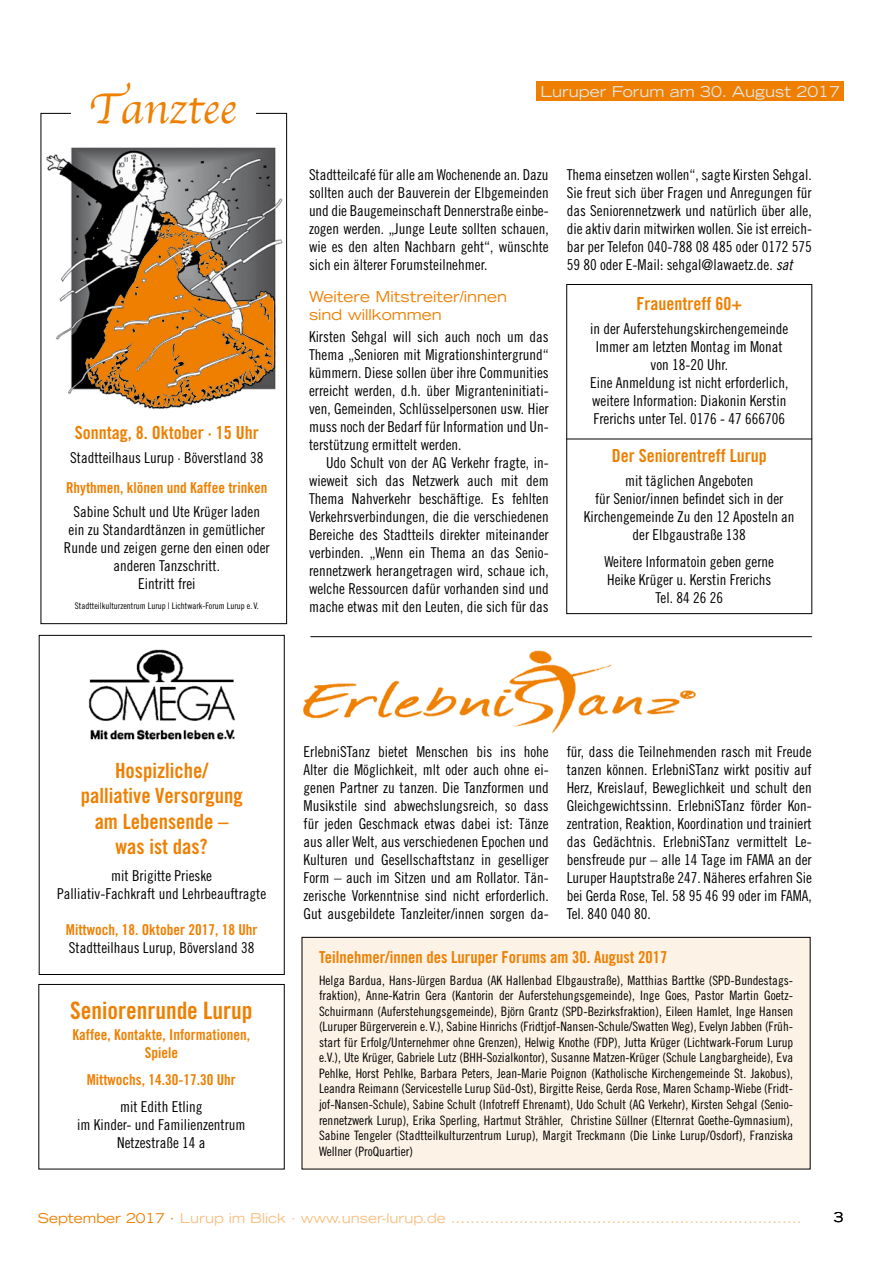
<style>
.page{position:relative;width:893px;height:1263px;background:#fff}
.page>*{position:absolute;margin:0;border:0;box-sizing:border-box;transform-origin:0 0}
.t1{font:45px "Apple Chancery";color:#ee7f00}
.t2{font:24px "Trade Gothic Bold Cond Twenty";color:#ee7f00}
.t3{font:21px/25.2px "Trade Gothic Bold Cond Twenty";color:#ee7f00;text-align:center}
.t4{font:18px "Trade Gothic Bold Cond Twenty";color:#ee7f00}
.t5{font:16.5px "Trade Gothic Bold Cond Twenty";color:#ee7f00}
.t6{font:15px/18px "Trade Gothic Cond Eighteen";color:#000;text-align:center}
.t7{font:15px/18px "Trade Gothic Bold Cond Twenty";color:#ee7f00;text-align:center}
.t8{font:expanded 15px/18px "Trade Gothic LH";color:#ee7f00}
.t9{font:expanded 15px "Trade Gothic LH";color:#e3e4e4}
.t10{font:expanded 13.5px "Trade Gothic LH";color:#f7bf80}
.t11{font:expanded 13.5px "Trade Gothic LH";color:#000}
.t12{font:12.9px/15.6px "Trade Gothic Cond Eighteen";color:#000;text-align:justify}
.t13{font:9px "Trade Gothic Cond Eighteen";color:#000}
.s1{font-family:"Trade Gothic Cond Eighteen Obl"}
.s2{color:#ee7f00}
</style>
<div class="page">
<div style="left:536px;top:81px;width:308px;height:20px;background:#ee7f00"></div>
<img style="left:303px;top:650px;width:393px;height:83px">
<img style="left:88px;top:649px;width:148px;height:91px">
<div style="left:39px;top:635px;width:246px;height:340px;border:1px solid #000"></div>
<div style="left:38px;top:984px;width:247px;height:185px;border:1px solid #000"></div>
<div style="left:41px;top:113px;width:246px;height:511px;border:1px solid #000"></div>
<img style="left:46px;top:147px;width:237px;height:262px">
<div style="left:71px;top:93px;width:185px;height:40px;background:#fff"></div>
<div style="left:302px;top:937px;width:508px;height:232px;background:#fdf2e6"></div>
<div style="left:302px;top:937px;width:508px;height:232px;border:1px solid #000"></div>
<hr style="left:310px;top:636px;width:502px;height:1px;background:#000">
<div style="left:566px;top:284px;width:246px;height:330px;border:1px solid #000"></div>
<hr style="left:566px;top:439px;width:246px;height:1px;background:#000">
<h1 class="t1" style="left:88px;top:73px;width:149px">Tanztee</h1>
<p class="t4" style="left:75px;top:422px;width:185px">Sonntag, 8. Oktober · 15 Uhr</p>
<p class="t6" style="left:70px;top:449px;width:195px">Stadtteilhaus Lurup · Böverstland 38</p>
<p class="t7" style="left:66px;top:479px;width:203px">Rhythmen, klönen und Kaffee trinken</p>
<p class="t6" style="left:64px;top:503px;width:207px">Sabine Schult und Ute Krüger laden ein zu Standardtänzen in gemütlicher<br>Runde und zeigen gerne den einen oder anderen Tanzschritt.<br>Eintritt frei</p>
<p class="t13" style="left:75px;top:600px;width:185px">Stadtteilkulturzentrum Lurup | Lichtwark-Forum Lurup e. V.</p>
<p class="t9" style="left:541px;top:81px;width:301px">Luruper Forum am 30. August 2017</p>
<p class="t6" style="left:309px;top:165px;width:241px;text-align:justify">Stadtteilcafé für alle am Wochenende an. Dazu sollten auch der Bauverein der Elbgemeinden und die Baugemeinschaft Dennerstraße einbe&shy;zogen werden. „Junge Leute sollten schauen, wie es den alten Nachbarn geht“, wünschte sich ein älterer Forumsteilnehmer.</p>
<p class="t8" style="left:309px;top:287px;width:200px">Weitere Mitstreiter/innen sind willkommen</p>
<p class="t6" style="left:309px;top:327px;width:241px;text-align:justify">Kirsten Sehgal will sich auch noch um das Thema „Senioren mit Migrationshintergrund“ kümmern. Diese sollen über ihre Communities erreicht werden, d.h. über Migranteninitiati&shy;ven, Gemeinden, Schlüsselpersonen usw. Hier muss noch der Bedarf für Information und Un&shy;terstützung ermittelt werden.</p>
<p class="t6" style="left:309px;top:453px;width:241px;text-align:justify;text-indent:17px">Udo Schult von der AG Verkehr fragte, in&shy;wieweit sich das Netzwerk auch mit dem Thema Nahverkehr beschäftige. Es fehlten Verkehrsverbindungen, die die verschiedenen Bereiche des Stadtteils direkter miteinander verbinden. „Wenn ein Thema an das Senio&shy;rennetzwerk herangetragen wird, schaue ich, welche Ressourcen dafür vorhanden sind und mache etwas mit den Leuten, die sich für das</p>
<p class="t6" style="left:567px;top:165px;width:247px;text-align:justify">Thema einsetzen wollen“, sagte Kirsten Sehgal.<br>Sie freut sich über Fragen und Anregungen für das Seniorennetzwerk und natürlich über alle, die aktiv darin mitwirken wollen. Sie ist erreich&shy;bar per Telefon 040-788 08 485 oder 0172 575<br>59 80 oder E-Mail: sehgal@lawaetz.de. <span class="s1">sat</span></p>
<p class="t4" style="left:636px;top:293px;width:107px">Frauentreff 60+</p>
<p class="t6" style="left:590px;top:319px;width:200px">in der Auferstehungskirchengemeinde Immer am letzten Montag im Monat von 18-20 Uhr.<br>Eine Anmeldung ist nicht erforderlich, weitere Information: Diakonin Kerstin Frerichs unter Tel. 0176 - 47 666706</p>
<p class="t4" style="left:612px;top:445px;width:156px">Der Seniorentreff Lurup</p>
<p class="t6" style="left:584px;top:472px;width:212px">mit täglichen Angeboten<br>für Senior/innen befindet sich in der<br>Kirchengemeinde Zu den 12 Aposteln an der Elbgaustraße 138</p>
<p class="t6" style="left:604px;top:553px;width:171px">Weitere Informatoin geben gerne<br>Heike Krüger u. Kerstin Frerichs<br>Tel. 84 26 26</p>
<h3 class="t3" style="left:81px;top:758px;width:164px">Hospizliche/ palliative Versorgung am Lebensende – was ist das?</h3>
<p class="t6" style="left:57px;top:866px;width:211px">mit Brigitte Prieske<br>Palliativ-Fachkraft und Lehrbeauftragte</p>
<p class="t7" style="left:66px;top:920px;width:193px">Mittwoch, 18. Oktober 2017, 18 Uhr</p>
<p class="t6" style="left:69px;top:938px;width:187px">Stadtteilhaus Lurup, Böversland 38</p>
<h2 class="t2" style="left:70px;top:996px;width:184px">Seniorenrunde Lurup</h2>
<p class="t7" style="left:73px;top:1026px;width:179px">Kaffee, Kontakte, Informationen,<br>Spiele</p>
<p class="t7" style="left:87px;top:1071px;width:151px">Mittwochs, 14.30-17.30 Uhr</p>
<p class="t6" style="left:77px;top:1098px;width:170px">mit Edith Etling<br>im Kinder- und Familienzentrum<br>Netzestraße 14 a</p>
<p class="t6" style="left:304px;top:743px;width:247px;text-align:justify">ErlebniSTanz bietet Menschen bis ins hohe Alter die Möglichkeit, mlt oder auch ohne ei&shy;genen Partner zu tanzen. Die Tanzformen und Musikstile sind abwechslungsreich, so dass für jeden Geschmack etwas dabei ist: Tänze aus aller Welt, aus verschiedenen Epochen und Kulturen und Gesellschaftstanz in geselliger Form – auch im Sitzen und am Rollator. Tän&shy;zerische Vorkenntnise sind nicht erforderlich.<br>Gut ausgebildete Tanzleiter/innen sorgen da-</p>
<p class="t6" style="left:567px;top:743px;width:247px;text-align:justify">für, dass die Teilnehmenden rasch mit Freude tanzen können. ErlebniSTanz wirkt positiv auf Herz, Kreislauf, Beweglichkeit und schult den Gleichgewichtssinn. ErlebniSTanz förder Kon&shy;zentration, Reaktion, Koordination und trainiert das Gedächtnis. ErlebniSTanz vermittelt Le&shy;bensfreude pur – alle 14 Tage im FAMA an der Luruper Hauptstraße 247. Näheres erfahren Sie bei Gerda Rose, Tel. 58 95 46 99 oder im FAMA, Tel. 840 040 80.</p>
<p class="t5" style="left:319px;top:947px;width:350px">Teilnehmer/innen des Luruper Forums am 30. August 2017</p>
<p class="t12" style="left:319px;top:972px;width:476px">Helga Bardua, Hans-Jürgen Bardua (AK Hallenbad Elbgaustraße), Matthias Barttke (SPD-Bundestags&shy;fraktion), Anne-Katrin Gera (Kantorin der Auferstehungsgemeinde), Inge Goes, Pastor Martin Goetz-Schuirmann (Auferstehungsgemeinde), Björn Grantz (SPD-Bezirksfraktion), Eileen Hamlet, Inge Hansen (Luruper Bürgerverein e. V.), Sabine Hinrichs (Fridtjof-Nansen-Schule/Swatten Weg), Evelyn Jabben (Früh&shy;start für Erfolg/Unternehmer ohne Grenzen), Helwig Knothe (FDP), Jutta Krüger (Lichtwark-Forum Lurup e.V.), Ute Krüger, Gabriele Lutz (BHH-Sozialkontor), Susanne Matzen-Krüger (Schule Langbargheide), Eva Pehlke, Horst Pehlke, Barbara Peters, Jean-Marie Poignon (Katholische Kirchengemeinde St. Jakobus), Leandra Reimann (Servicestelle Lurup Süd-Ost), Birgitte Reise, Gerda Rose, Maren Schamp-Wiebe (Fridt&shy;jof-Nansen-Schule), Sabine Schult (Infotreff Ehrenamt), Udo Schult (AG Verkehr), Kirsten Sehgal (Senio&shy;rennetzwerk Lurup), Erika Sperling, Hartmut Strähler, Christine Süllner (Elternrat Goethe-Gymnasium), Sabine Tengeler (Stadtteilkulturzentrum Lurup), Margit Treckmann (Die Linke Lurup/Osdorf), Franziska Wellner (ProQuartier)</p>
<p class="t10" style="left:38px;top:1209px;width:419px"><span class="s2">September 2017 ·</span> Lurup im Blick · www. unser-lurup. de ........................................................................</p>
<p class="t11" style="left:834px;top:1209px;width:11px">3</p>
</div>
